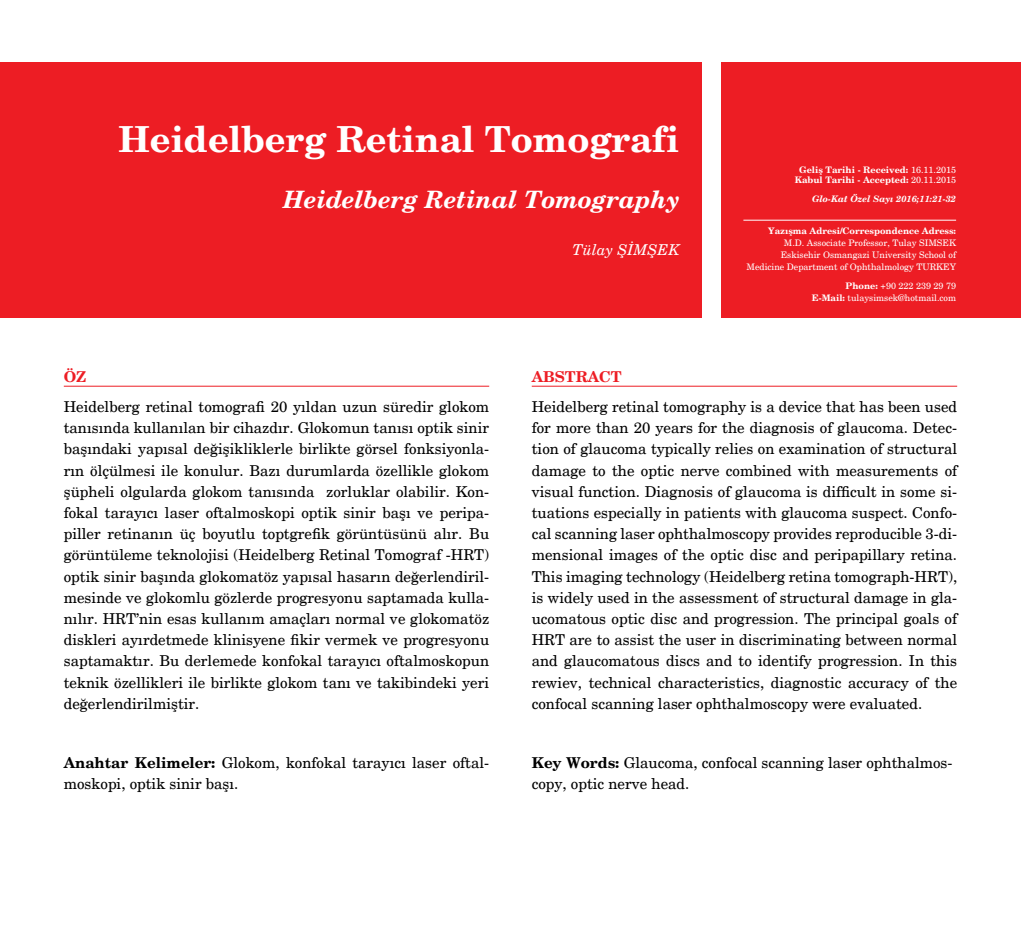
<style>
.page{position:relative;width:1021px;height:936px;background:#fff}
.page>*{position:absolute;margin:0;border:0;box-sizing:border-box;transform-origin:0 0}
.t1{font:700 36px "New Century Schlbk";color:#fff}
.t2{font:italic 700 24px "New Century Schlbk";color:#fff}
.t3{font:15px/21.1px "New Century Schlbk";color:#000;text-align:justify}
.t4{font:italic 15px "New Century Schlbk";color:#fff}
.t5{font:700 15px "New Century Schlbk";color:#ed1d24}
.t6{font:9px/12px "New Century Schlbk";color:#fff;text-align:right}
.t7{font:700 9px/10.8px "New Century Schlbk";color:#fff;text-align:center}
.t8{font:italic 700 9px "New Century Schlbk";color:#fff}
.s1{font-weight:400}
.s2{font-weight:700}
</style>
<div class="page">
<hr style="left:64px;top:386px;width:425px;height:1px;background:#ed1d24">
<hr style="left:531px;top:386px;width:426px;height:1px;background:#ed1d24">
<div style="left:0;top:62px;width:702px;height:255px;background:#ed1d24"></div>
<div style="left:721px;top:62px;width:299px;height:255px;background:#ed1d24"></div>
<hr style="left:743px;top:220px;width:213px;height:1px;background:#fff">
<h1 class="t1" style="left:119px;top:116px;width:562px">Heidelberg Retinal Tomografi</h1>
<h2 class="t2" style="left:283px;top:184px;width:398px">Heidelberg Retinal Tomography</h2>
<p class="t4" style="left:572px;top:240px;width:108px">Tülay ŞİMŞEK</p>
<p class="t7" style="left:794px;top:164px;width:163px">Geliş Tarihi - Received: <span class="s1">16.11.2015<br></span>Kabul Tarihi - Accepted: <span class="s1">20.11.2015</span></p>
<p class="t8" style="left:812px;top:193px;width:145px">Glo-Kat Özel Sayı 2016;11:21-32</p>
<p class="t7" style="left:768px;top:225px;width:189px">Yazışma Adresi/Correspondence Adress:</p>
<p class="t6" style="left:746px;top:237px;width:211px">M.D. Associate Professor, Tulay SIMSEK<br>Eskisehir Osmangazi University School of<br>Medicine Department of Ophthalmology TURKEY</p>
<p class="t6" style="left:811px;top:280px;width:146px"><span class="s2">Phone:</span> +90 222 239 29 79<br><span class="s2">E-Mail:</span> tulaysimsek@hotmail.com</p>
<p class="t5" style="left:64px;top:367px;width:24px">ÖZ</p>
<p class="t3" style="left:64px;top:396px;width:427px">Heidelberg retinal tomografi 20 yıldan uzun süredir glokom tanısında kullanılan bir cihazdır. Glokomun tanısı optik sinir başındaki yapısal değişikliklerle birlikte görsel fonksiyonla&shy;rın ölçülmesi ile konulur. Bazı durumlarda özellikle glokom şüpheli olgularda glokom tanısında zorluklar olabilir. Kon&shy;fokal tarayıcı laser oftalmoskopi optik sinir başı ve peripa&shy;piller retinanın üç boyutlu toptgrefik görüntüsünü alır. Bu görüntüleme teknolojisi (Heidelberg Retinal Tomograf -HRT) optik sinir başında glokomatöz yapısal hasarın değerlendiril&shy;mesinde ve glokomlu gözlerde progresyonu saptamada kulla&shy;nılır. HRT’nin esas kullanım amaçları normal ve glokomatöz diskleri ayırdetmede klinisyene fikir vermek ve progresyonu saptamaktır. Bu derlemede konfokal tarayıcı oftalmoskopun teknik özellikleri ile birlikte glokom tanı ve takibindeki yeri değerlendirilmiştir.</p>
<p class="t3" style="left:64px;top:752px;width:427px"><span class="s2">Anahtar Kelimeler:</span> Glokom, konfokal tarayıcı laser oftal&shy;moskopi, optik sinir başı.</p>
<p class="t5" style="left:531px;top:367px;width:91px">ABSTRACT</p>
<p class="t3" style="left:531px;top:396px;width:427px">Heidelberg retinal tomography is a device that has been used for more than 20 years for the diagnosis of glaucoma. Detec&shy;tion of glaucoma typically relies on examination of structural damage to the optic nerve combined with measurements of visual function. Diagnosis of glaucoma is difficult in some si&shy;tuations especially in patients with glaucoma suspect. Confo&shy;cal scanning laser ophthalmoscopy provides reproducible 3-di&shy;mensional images of the optic disc and peripapillary retina.<br>This imaging technology (Heidelberg retina tomograph-HRT), is widely used in the assessment of structural damage in gla&shy;ucomatous optic disc and progression. The principal goals of HRT are to assist the user in discriminating between normal and glaucomatous discs and to identify progression. In this rewiev, technical characteristics, diagnostic accuracy of the confocal scanning laser ophthalmoscopy were evaluated.</p>
<p class="t3" style="left:531px;top:752px;width:422px"><span class="s2">Key Words:</span> Glaucoma, confocal scanning laser ophthalmos&shy;copy, optic nerve head.</p>
</div>
